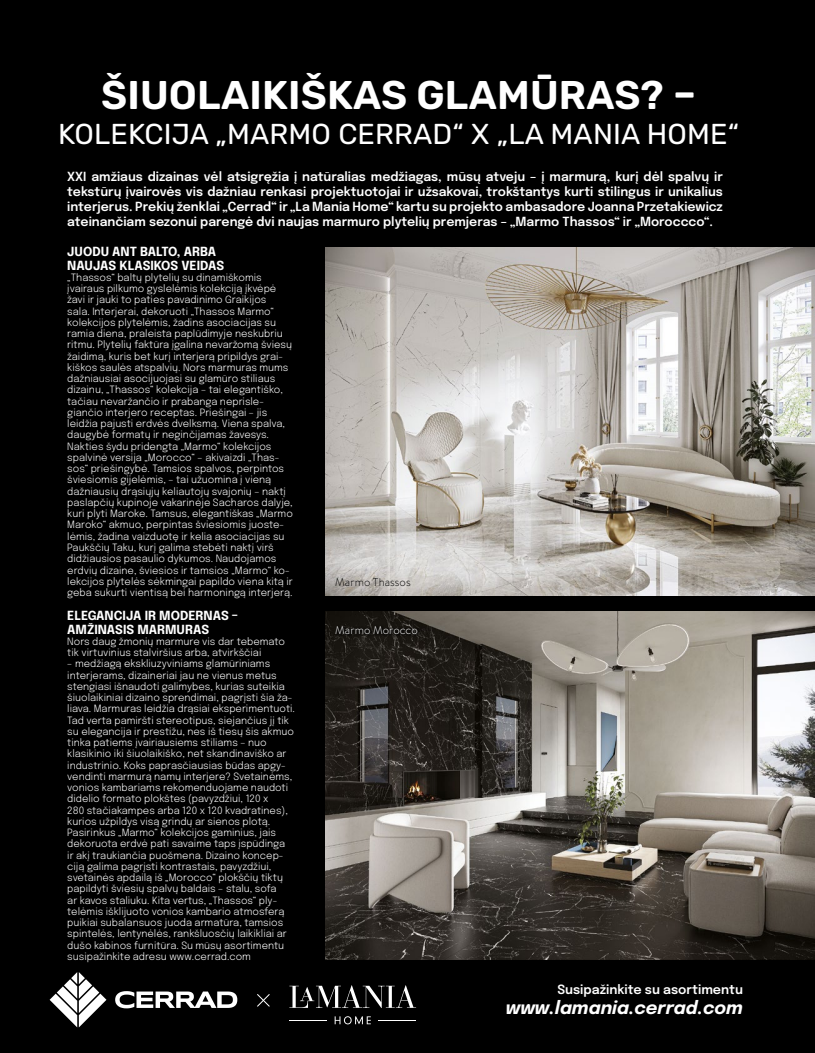
<style>
.page{position:relative;width:815px;height:1053px;background:#fff}
.page>*{position:absolute;margin:0;border:0;box-sizing:border-box;transform-origin:0 0}
.t1{font:600 40px "Rubik";letter-spacing:.005em;color:#fff}
.t2{font:28.75px "Rubik";letter-spacing:.005em;color:#fff}
.t3{font:italic 700 18px "Epilogue";color:#fff}
.t4{font:600 12.75px "Epilogue";color:#fff}
.t5{font:600 12.5px/15px "Epilogue";color:#fff;text-align:justify}
.t6{font:700 12.5px/13.8px "Epilogue";color:#fff}
.t7{font:300 11.25px "Brandon Text";letter-spacing:.005em;color:#fff}
.t8{font:300 11.25px "Brandon Text";letter-spacing:.005em;color:#000}
.t9{font:300 10px/11.2px "Epilogue";color:#fff}
</style>
<div class="page">
<div style="left:0;top:0;width:815px;height:1052px;background:#000"></div>
<img style="left:325px;top:611px;width:490px;height:348px">
<img style="left:325px;top:247px;width:490px;height:348px">
<div style="left:334px;top:624px;width:87px;height:13px;background:#000;opacity:.75"></div>
<svg style="left:289px;top:985px;width:125px;height:22px"></svg>
<svg style="left:335px;top:1016px;width:36px;height:8px"></svg>
<hr style="left:289px;top:1019px;width:38px;height:1px;background:#fff">
<hr style="left:378px;top:1019px;width:38px;height:1px;background:#fff">
<svg style="left:50px;top:972px;width:56px;height:55px"></svg>
<svg style="left:115px;top:991px;width:122px;height:17px"></svg>
<svg style="left:257px;top:994px;width:12px;height:12px"></svg>
<h1 class="t1" style="left:101px;top:73px;width:597px">ŠIUOLAIKIŠKAS GLAMŪRAS? –</h1>
<h2 class="t2" style="left:58px;top:118px;width:683px">KOLEKCIJA „MARMO CERRAD“ X „LA MANIA HOME“</h2>
<p class="t5" style="left:67px;top:168px;width:657px">XXI amžiaus dizainas vėl atsigręžia į natūralias medžiagas, mūsų atveju – į marmurą, kurį dėl spalvų ir tekstūrų įvairovės vis dažniau renkasi projektuotojai ir užsakovai, trokštantys kurti stilingus ir unikalius interjerus. Prekių ženklai „Cerrad“ ir „La Mania Home“ kartu su projekto ambasadore Joanna Przetakiewicz ateinančiam sezonui parengė dvi naujas marmuro plytelių premjeras – „Marmo Thassos“ ir „Moroccco“.</p>
<p class="t6" style="left:67px;top:244px;width:158px">JUODU ANT BALTO, ARBA<br>NAUJAS KLASIKOS VEIDAS</p>
<p class="t9" style="left:67px;top:271px;width:227px">„Thassos“ baltų plytelių su dinamiškomis įvairaus pilkumo gyslelėmis kolekciją įkvėpė žavi ir jauki to paties pavadinimo Graikijos<br>sala. Interjerai, dekoruoti „Thassos Marmo“ kolekcijos plytelėmis, žadins asociacijas su ramia diena, praleista paplūdimyje neskubriu ritmu. Plytelių faktūra įgalina nevaržomą šviesų žaidimą, kuris bet kurį interjerą pripildys grai&shy;kiškos saulės atspalvių. Nors marmuras mums dažniausiai asocijuojasi su glamūro stiliaus dizainu, „Thassos“ kolekcija – tai elegantiško, tačiau nevaržančio ir prabanga neprisle&shy;giančio interjero receptas. Priešingai – jis leidžia pajusti erdvės dvelksmą. Viena spalva, daugybė formatų ir neginčijamas žavesys.<br>Nakties šydu pridengta „Marmo“ kolekcijos spalvinė versija „Morocco“ – akivaizdi „Thas&shy;sos“ priešingybė. Tamsios spalvos, perpintos šviesiomis gijelėmis, – tai užuomina į vieną dažniausių drąsiųjų keliautojų svajonių – naktį paslapčių kupinoje vakarinėje Sacharos dalyje, kuri plyti Maroke. Tamsus, elegantiškas „Marmo Maroko“ akmuo, perpintas šviesiomis juoste&shy;lėmis, žadina vaizduotę ir kelia asociacijas su Paukščių Taku, kurį galima stebėti naktį virš didžiausios pasaulio dykumos. Naudojamos erdvių dizaine, šviesios ir tamsios „Marmo“ ko&shy;lekcijos plytelės sėkmingai papildo viena kitą ir geba sukurti vientisą bei harmoningą interjerą.</p>
<p class="t6" style="left:67px;top:607px;width:172px">ELEGANCIJA IR MODERNAS –<br>AMŽINASIS MARMURAS</p>
<p class="t9" style="left:67px;top:635px;width:219px">Nors daug žmonių marmure vis dar tebemato tik virtuvinius stalviršius arba, atvirkščiai</p>
<p class="t9" style="left:67px;top:657px;width:229px">– medžiagą ekskliuzyviniams glamūriniams interjerams, dizaineriai jau ne vienus metus stengiasi išnaudoti galimybes, kurias suteikia šiuolaikiniai dizaino sprendimai, pagrįsti šia ža&shy;liava. Marmuras leidžia drąsiai eksperimentuoti.<br>Tad verta pamiršti stereotipus, siejančius jį tik su elegancija ir prestižu, nes iš tiesų šis akmuo tinka patiems įvairiausiems stiliams – nuo klasikinio iki šiuolaikiško, net skandinaviško ar industrinio. Koks paprasčiausias būdas apgy&shy;vendinti marmurą namų interjere? Svetainėms, vonios kambariams rekomenduojame naudoti didelio formato plokštes (pavyzdžiui, 120 x<br>280 stačiakampes arba 120 x 120 kvadratines), kurios užpildys visą grindų ar sienos plotą.<br>Pasirinkus „Marmo“ kolekcijos gaminius, jais dekoruota erdvė pati savaime taps įspūdinga<br>ir akį traukiančia puošmena. Dizaino koncep&shy;ciją galima pagrįsti kontrastais, pavyzdžiui, svetainės apdailą iš „Morocco“ plokščių tiktų papildyti šviesių spalvų baldais – stalu, sofa<br>ar kavos staliuku. Kita vertus, „Thassos“ ply&shy;telėmis išklijuoto vonios kambario atmosferą puikiai subalansuos juoda armatūra, tamsios spintelės, lentynėlės, rankšluosčių laikikliai ar dušo kabinos furnitūra. Su mūsų asortimentu susipažinkite adresu www.cerrad.com</p>
<p class="t8" style="left:335px;top:574px;width:77px">Marmo Thassos</p>
<p class="t7" style="left:335px;top:622px;width:84px">Marmo Morocco</p>
<p class="t4" style="left:557px;top:980px;width:187px">Susipažinkite su asortimentu</p>
<h3 class="t3" style="left:506px;top:994px;width:239px">www.lamania.cerrad.com</h3>
</div>
